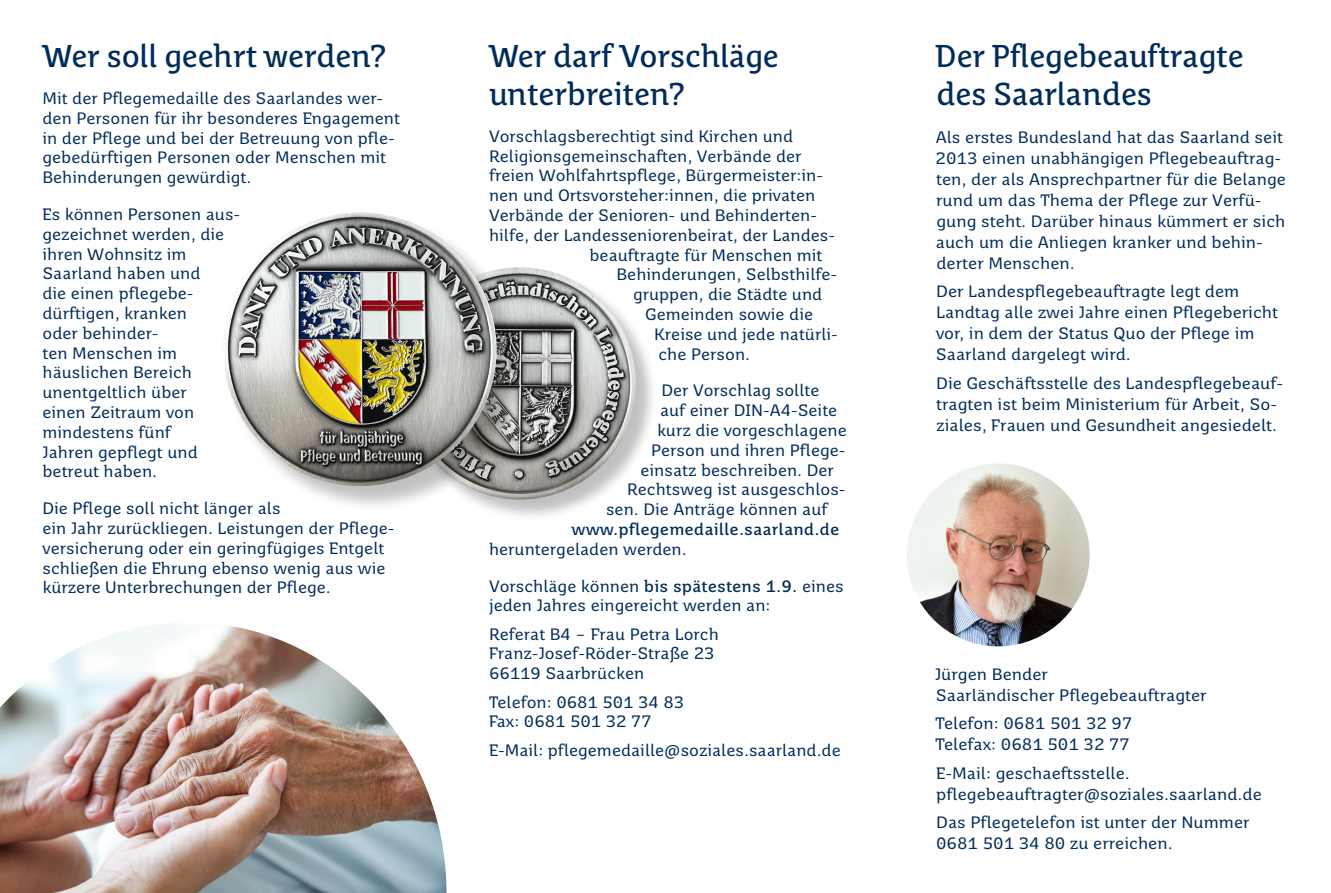
<style>
.page{position:relative;width:1331px;height:893px;background:#fff}
.page>*{position:absolute;margin:0;border:0;box-sizing:border-box;transform-origin:0 0}
.t1{font:31.5px/37.8px "Saar 1450 Headline";color:#002c5a}
.t2{font:16.5px/19.8px "Saar 1450 Text";color:#002c5a}
.t3{font:700 16.5px "Saar 1450 Text";color:#002c5a}
.s1{font-weight:700}
</style>
<div class="page">
<img style="left:907px;top:463px;width:183px;height:183px;border-radius:91px">
<div style="left:405px;top:268px;width:254px;height:254px;background:#000;opacity:.25"></div>
<img style="left:404px;top:267px;width:232px;height:233px;border-radius:116px">
<div style="left:224px;top:214px;width:299px;height:298px;background:#000;opacity:.25"></div>
<img style="left:223px;top:213px;width:274px;height:273px;border-radius:137px">
<img style="left:0;top:624px;width:446px;height:269px">
<h1 class="t1" style="left:43px;top:38px;width:345px">Wer soll geehrt werden?</h1>
<p class="t2" style="left:43px;top:88px;width:359px">Mit der Pflegemedaille des Saarlandes wer&shy;den Personen für ihr besonderes Engagement in der Pflege und bei der Betreuung von pfle&shy;gebedürftigen Personen oder Menschen mit Behinderungen gewürdigt.</p>
<p class="t2" style="left:43px;top:204px;width:199px">Es können Personen aus&shy;gezeichnet werden, die ihren Wohnsitz im<br>Saarland haben und<br>die einen pflegebe&shy;dürftigen, kranken<br>oder behinder-<br>ten Menschen im häuslichen Bereich unentgeltlich über<br>einen Zeitraum von mindestens fünf<br>Jahren gepflegt und betreut haben.</p>
<p class="t2" style="left:43px;top:498px;width:353px">Die Pflege soll nicht länger als<br>ein Jahr zurückliegen. Leistungen der Pflege&shy;versicherung oder ein geringfügiges Entgelt schließen die Ehrung ebenso wenig aus wie kürzere Unterbrechungen der Pflege.</p>
<h1 class="t1" style="left:489px;top:38px;width:291px">Wer darf Vorschläge unterbreiten?</h1>
<p class="t2" style="left:489px;top:126px;width:306px">Vorschlagsberechtigt sind Kirchen und</p>
<p class="t2" style="left:489px;top:146px;width:314px">Religionsgemeinschaften, Verbände der</p>
<p class="t2" style="left:489px;top:166px;width:336px">freien Wohlfahrtspflege, Bürgermeister:in-</p>
<p class="t2" style="left:489px;top:185px;width:328px">nen und Ortsvorsteher:innen, die privaten</p>
<p class="t2" style="left:489px;top:205px;width:330px">Verbände der Senioren- und Behinderten-</p>
<p class="t2" style="left:489px;top:225px;width:348px">hilfe, der Landesseniorenbeirat, der Landes-</p>
<p class="t2" style="left:589px;top:245px;width:234px">beauftragte für Menschen mit</p>
<p class="t2" style="left:616px;top:265px;width:220px">Behinderungen, Selbsthilfe-</p>
<p class="t2" style="left:633px;top:284px;width:191px">gruppen, die Städte und</p>
<p class="t2" style="left:645px;top:304px;width:170px">Gemeinden sowie die</p>
<p class="t2" style="left:654px;top:324px;width:185px">Kreise und jede natürli-</p>
<p class="t2" style="left:658px;top:344px;width:93px">che Person.</p>
<p class="t2" style="left:661px;top:381px;width:159px">Der Vorschlag sollte</p>
<p class="t2" style="left:660px;top:400px;width:179px">auf einer DIN-A4-Seite</p>
<p class="t2" style="left:657px;top:420px;width:191px">kurz die vorgeschlagene</p>
<p class="t2" style="left:651px;top:440px;width:196px">Person und ihren Pflege-</p>
<p class="t2" style="left:640px;top:460px;width:195px">einsatz beschreiben. Der</p>
<p class="t2" style="left:627px;top:480px;width:220px">Rechtsweg ist ausgeschlos-</p>
<p class="t2" style="left:606px;top:499px;width:223px">sen. Die Anträge können auf</p>
<p class="t3" style="left:571px;top:519px;width:269px">www.pflegemedaille.saarland.de</p>
<p class="t2" style="left:489px;top:539px;width:199px">heruntergeladen werden.</p>
<p class="t2" style="left:489px;top:576px;width:356px">Vorschläge können <span class="s1">bis spätestens 1.9.</span> eines jeden Jahres eingereicht werden an:</p>
<p class="t2" style="left:489px;top:624px;width:231px">Referat B4 – Frau Petra Lorch<br>Franz-Josef-Röder-Straße 23<br>66119 Saarbrücken</p>
<p class="t2" style="left:489px;top:692px;width:197px">Telefon: 0681 501 34 83<br>Fax: 0681 501 32 77</p>
<p class="t2" style="left:489px;top:740px;width:353px">E-Mail: pflegemedaille@soziales.saarland.de</p>
<h1 class="t1" style="left:935px;top:38px;width:310px">Der Pflegebeauftragte des Saarlandes</h1>
<p class="t2" style="left:935px;top:126px;width:352px;line-height:21px">Als erstes Bundesland hat das Saarland seit 2013 einen unabhängigen Pflegebeauftrag&shy;ten, der als Ansprechpartner für die Belange rund um das Thema der Pflege zur Verfü&shy;gung steht. Darüber hinaus kümmert er sich auch um die Anliegen kranker und behin&shy;derter Menschen.</p>
<p class="t2" style="left:936px;top:281px;width:344px;line-height:21px">Der Landespflegebeauftragte legt dem Landtag alle zwei Jahre einen Pflegebericht vor, in dem der Status Quo der Pflege im Saarland dargelegt wird.</p>
<p class="t2" style="left:936px;top:372px;width:349px;line-height:21px">Die Geschäftsstelle des Landespflegebeauf&shy;tragten ist beim Ministerium für Arbeit, So&shy;ziales, Frauen und Gesundheit angesiedelt.</p>
<p class="t2" style="left:935px;top:663px;width:273px;line-height:21px">Jürgen Bender<br>Saarländischer Pflegebeauftragter</p>
<p class="t2" style="left:935px;top:713px;width:199px;line-height:21px">Telefon: 0681 501 32 97<br>Telefax: 0681 501 32 77</p>
<p class="t2" style="left:936px;top:762px;width:327px;line-height:21px">E-Mail: geschaeftsstelle. pflegebeauftragter@soziales.saarland.de</p>
<p class="t2" style="left:936px;top:812px;width:315px;line-height:21px">Das Pflegetelefon ist unter der Nummer<br>0681 501 34 80 zu erreichen.</p>
</div>
